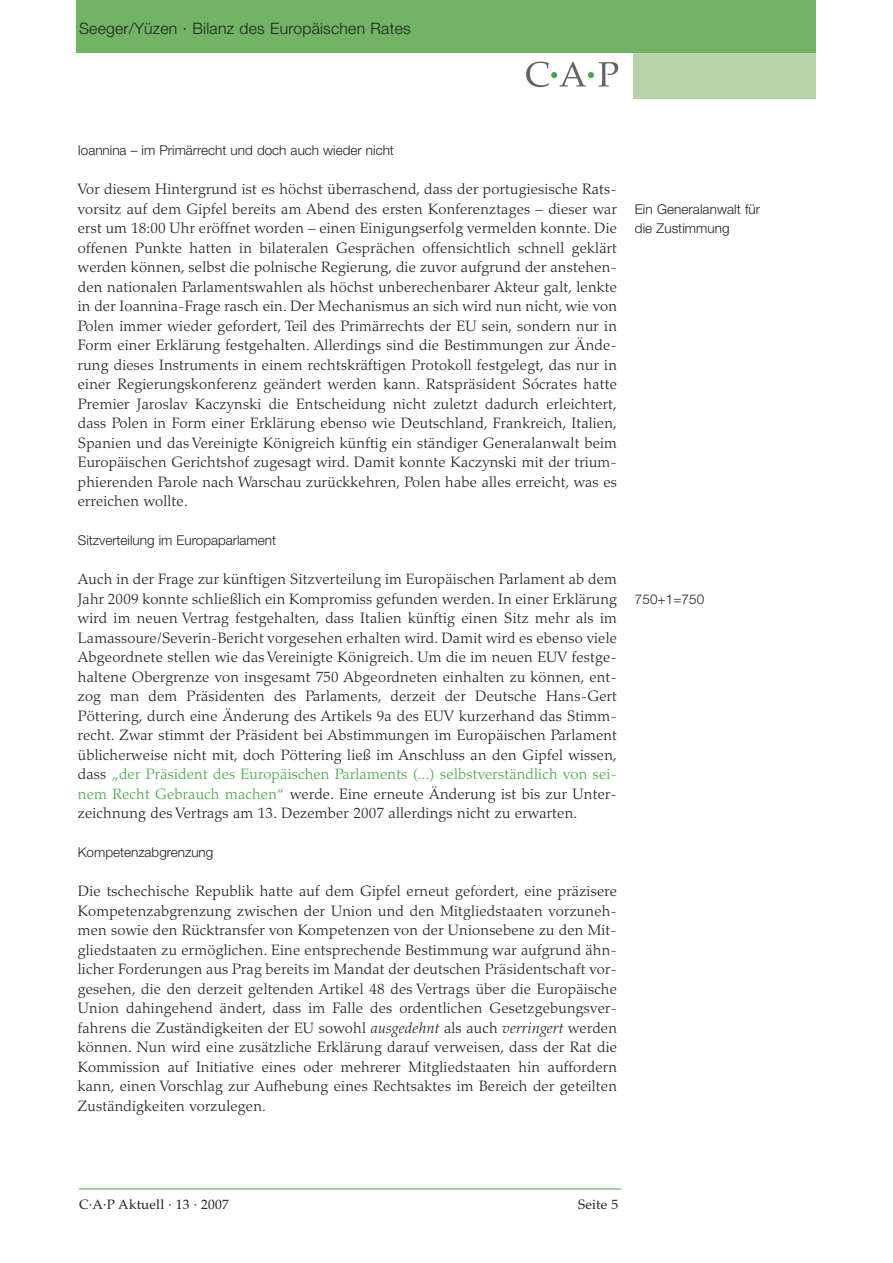
<style>
.page{position:relative;width:893px;height:1263px;background:#fff}
.page>*{position:absolute;margin:0;border:0;box-sizing:border-box;transform-origin:0 0}
.t1{font:300 15.75px "Helvetica Neue";letter-spacing:.015em;color:#231f20}
.t2{font:300 15px/19.5px "Palatino";letter-spacing:.015em;color:#231f20;text-align:justify}
.t3{font:300 13.5px/19.5px "Helvetica Neue";color:#231f20}
.t4{font:13.5px "Palatino";letter-spacing:.015em;color:#231f20}
.s1{color:#46a748}
.s2{font-style:italic}
</style>
<div class="page">
<div style="left:633px;top:1px;width:183px;height:97px;background:#b6d3aa"></div>
<div style="left:76px;top:1px;width:740px;height:52px;background:#71b464"></div>
<svg style="left:526px;top:62px;width:92px;height:25px"></svg>
<hr style="left:79px;top:1188px;width:542px;height:1px;background:#46a748">
<p class="t1" style="left:79px;top:22px;width:333px">Seeger/Yüzen · Bilanz des Europäischen Rates</p>
<p class="t3" style="left:78px;top:142px;width:318px">Ioannina – im Primärrecht und doch auch wieder nicht</p>
<p class="t2" style="left:78px;top:181px;width:541px">Vor diesem Hintergrund ist es höchst überraschend, dass der portugiesische Rats&shy;vorsitz auf dem Gipfel bereits am Abend des ersten Konferenztages – dieser war erst um 18:00 Uhr eröffnet worden – einen Einigungserfolg vermelden konnte. Die offenen Punkte hatten in bilateralen Gesprächen offensichtlich schnell geklärt werden können, selbst die polnische Regierung, die zuvor aufgrund der anstehen&shy;den nationalen Parlamentswahlen als höchst unberechenbarer Akteur galt, lenkte in der Ioannina-Frage rasch ein. Der Mechanismus an sich wird nun nicht, wie von Polen immer wieder gefordert, Teil des Primärrechts der EU sein, sondern nur in Form einer Erklärung festgehalten. Allerdings sind die Bestimmungen zur Ände&shy;rung dieses Instruments in einem rechtskräftigen Protokoll festgelegt, das nur in einer Regierungskonferenz geändert werden kann. Ratspräsident Sócrates hatte Premier Jaroslav Kaczynski die Entscheidung nicht zuletzt dadurch erleichtert, dass Polen in Form einer Erklärung ebenso wie Deutschland, Frankreich, Italien, Spanien und das Vereinigte Königreich künftig ein ständiger Generalanwalt beim Europäischen Gerichtshof zugesagt wird. Damit konnte Kaczynski mit der trium&shy;phierenden Parole nach Warschau zurückkehren, Polen habe alles erreicht, was es erreichen wollte.</p>
<p class="t3" style="left:78px;top:532px;width:200px">Sitzverteilung im Europaparlament</p>
<p class="t2" style="left:78px;top:571px;width:541px">Auch in der Frage zur künftigen Sitzverteilung im Europäischen Parlament ab dem Jahr 2009 konnte schließlich ein Kompromiss gefunden werden. In einer Erklärung wird im neuen Vertrag festgehalten, dass Italien künftig einen Sitz mehr als im Lamassoure/Severin-Bericht vorgesehen erhalten wird. Damit wird es ebenso viele Abgeordnete stellen wie das Vereinigte Königreich. Um die im neuen EUV festge&shy;haltene Obergrenze von insgesamt 750 Abgeordneten einhalten zu können, ent&shy;zog man dem Präsidenten des Parlaments, derzeit der Deutsche Hans-Gert Pöttering, durch eine Änderung des Artikels 9a des EUV kurzerhand das Stimm&shy;recht. Zwar stimmt der Präsident bei Abstimmungen im Europäischen Parlament üblicherweise nicht mit, doch Pöttering ließ im Anschluss an den Gipfel wissen, dass <span class="s1">„der Präsident des Europäischen Parlaments (...) selbstverständlich von sei&shy;nem Recht Gebrauch machen“</span> werde. Eine erneute Änderung ist bis zur Unter&shy;zeichnung des Vertrags am 13. Dezember 2007 allerdings nicht zu erwarten.</p>
<p class="t3" style="left:78px;top:844px;width:137px">Kompetenzabgrenzung</p>
<p class="t2" style="left:78px;top:883px;width:541px">Die tschechische Republik hatte auf dem Gipfel erneut gefordert, eine präzisere Kompetenzabgrenzung zwischen der Union und den Mitgliedstaaten vorzuneh&shy;men sowie den Rücktransfer von Kompetenzen von der Unionsebene zu den Mit&shy;gliedstaaten zu ermöglichen. Eine entsprechende Bestimmung war aufgrund ähn&shy;licher Forderungen aus Prag bereits im Mandat der deutschen Präsidentschaft vor&shy;gesehen, die den derzeit geltenden Artikel 48 des Vertrags über die Europäische Union dahingehend ändert, dass im Falle des ordentlichen Gesetzgebungsver&shy;fahrens die Zuständigkeiten der EU sowohl <span class="s2">ausgedehnt</span> als auch <span class="s2">verringert</span> werden können. Nun wird eine zusätzliche Erklärung darauf verweisen, dass der Rat die Kommission auf Initiative eines oder mehrerer Mitgliedstaaten hin auffordern kann, einen Vorschlag zur Aufhebung eines Rechtsaktes im Bereich der geteilten Zuständigkeiten vorzulegen.</p>
<p class="t3" style="left:635px;top:200px;width:127px">Ein Generalanwalt für die Zustimmung</p>
<p class="t3" style="left:635px;top:590px;width:71px">750+1=750</p>
<p class="t4" style="left:79px;top:1199px;width:151px">C·A·P Aktuell · 13 · 2007</p>
<p class="t4" style="left:578px;top:1199px;width:42px">Seite 5</p>
</div>
